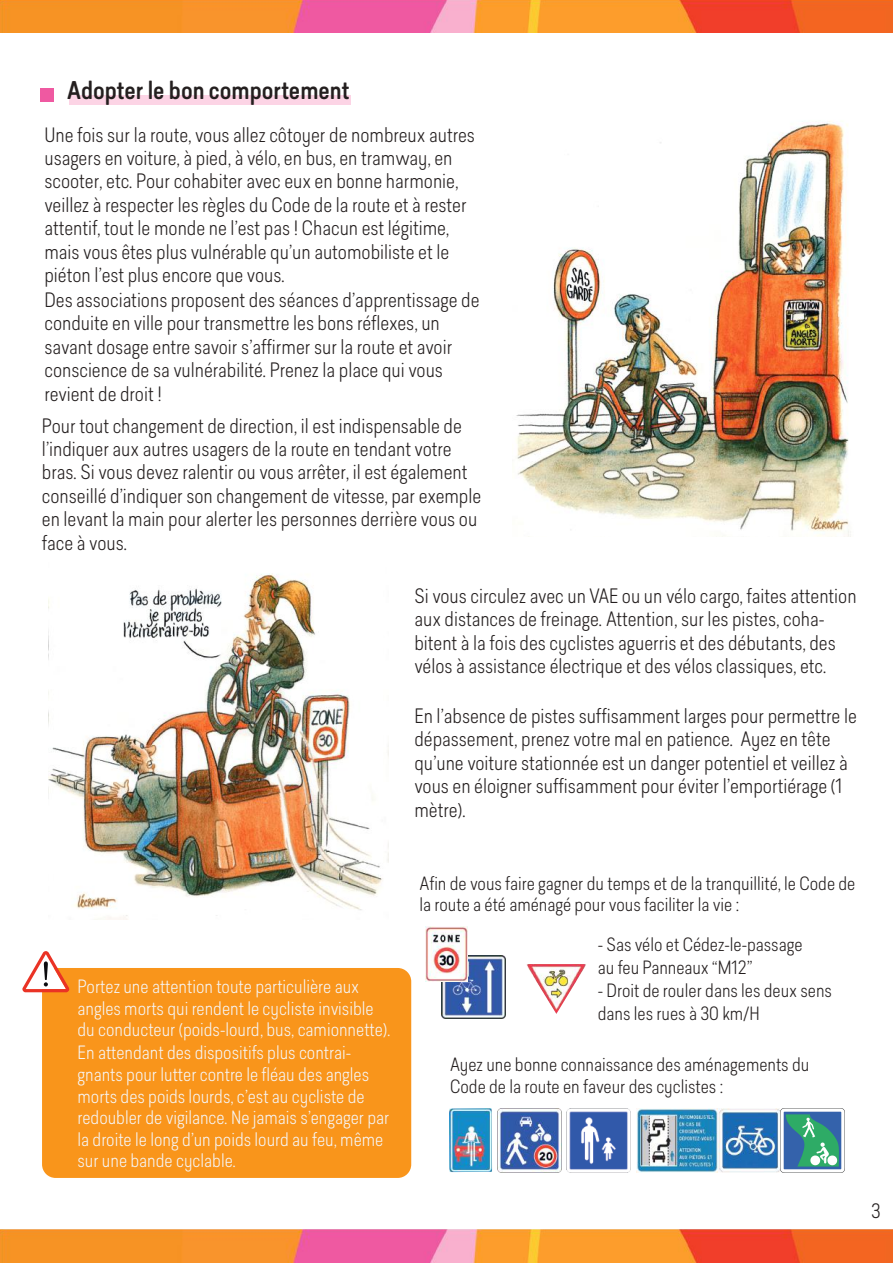
<style>
.page{position:relative;width:893px;height:1263px;background:#fff}
.page>*{position:absolute;margin:0;border:0;box-sizing:border-box;transform-origin:0 0}
.t1{font:500 24px "Predige Rounded";color:#241f1f}
.t2{font:300 19.5px/23.4px "Predige Rounded";color:#241f1f}
.t3{font:300 18px/21.8px "Predige Rounded";color:#f6f5f5}
.t4{font:300 18px/21.6px "Predige Rounded";color:#241f1f}
</style>
<div class="page">
<div style="left:69px;top:95px;width:282px;height:9px;background:#fcd4e5"></div>
<div style="left:40px;top:88px;width:13px;height:14px;background:#ef59a1"></div>
<img style="left:1px;top:0;width:891px;height:33px">
<img style="left:1px;top:1230px;width:892px;height:32px">
<div style="left:42px;top:968px;width:369px;height:210px;background:#f9951b;border-radius:13px"></div>
<svg style="left:22px;top:951px;width:48px;height:41px"></svg>
<img style="left:497px;top:1108px;width:64px;height:64px">
<img style="left:637px;top:1108px;width:143px;height:64px">
<img style="left:449px;top:1108px;width:43px;height:64px">
<img style="left:566px;top:1108px;width:64px;height:64px">
<img style="left:516px;top:121px;width:335px;height:415px">
<img style="left:48px;top:573px;width:341px;height:346px">
<img style="left:442px;top:955px;width:63px;height:64px">
<img style="left:425px;top:927px;width:43px;height:54px">
<img style="left:526px;top:964px;width:60px;height:50px">
<img style="left:780px;top:1108px;width:64px;height:64px">
<p class="t1" style="left:67px;top:73px;width:284px">Adopter le bon comportement</p>
<p class="t2" style="left:44px;top:122px;width:437px">Une fois sur la route, vous allez côtoyer de nombreux autres usagers en voiture, à pied, à vélo, en bus, en tramway, en scooter, etc. Pour cohabiter avec eux en bonne harmonie, veillez à respecter les règles du Code de la route et à rester attentif, tout le monde ne l’est pas ! Chacun est légitime, mais vous êtes plus vulnérable qu’un automobiliste et le piéton l’est plus encore que vous.<br>Des associations proposent des séances d’apprentissage de conduite en ville pour transmettre les bons réflexes, un savant dosage entre savoir s’affirmer sur la route et avoir conscience de sa vulnérabilité. Prenez la place qui vous revient de droit !</p>
<p class="t2" style="left:42px;top:413px;width:441px">Pour tout changement de direction, il est indispensable de l’indiquer aux autres usagers de la route en tendant votre bras. Si vous devez ralentir ou vous arrêter, il est également conseillé d’indiquer son changement de vitesse, par exemple en levant la main pour alerter les personnes derrière vous ou face à vous.</p>
<p class="t2" style="left:414px;top:584px;width:444px">Si vous circulez avec un VAE ou un vélo cargo, faites attention aux distances de freinage. Attention, sur les pistes, coha&shy;bitent à la fois des cyclistes aguerris et des débutants, des vélos à assistance électrique et des vélos classiques, etc.</p>
<p class="t2" style="left:414px;top:704px;width:444px">En l’absence de pistes suffisamment larges pour permettre le dépassement, prenez votre mal en patience. Ayez en tête qu’une voiture stationnée est un danger potentiel et veillez à vous en éloigner suffisamment pour éviter l’emportiérage (1 mètre).</p>
<p class="t3" style="left:78px;top:975px;width:315px">Portez une attention toute particulière aux angles morts qui rendent le cycliste invisible du conducteur (poids-lourd, bus, camionnette).<br>En attendant des dispositifs plus contrai&shy;gnants pour lutter contre le fléau des angles morts des poids lourds, c’est au cycliste de redoubler de vigilance. Ne jamais s’engager par la droite le long d’un poids lourd au feu, même sur une bande cyclable.</p>
<p class="t4" style="left:419px;top:872px;width:437px">Afin de vous faire gagner du temps et de la tranquillité, le Code de la route a été aménagé pour vous faciliter la vie :</p>
<p class="t4" style="left:598px;top:932px;width:206px;line-height:23.1px">- Sas vélo et Cédez-le-passage au feu Panneaux “M12”</p>
<p class="t4" style="left:598px;top:979px;width:236px;line-height:23.1px">- Droit de rouler dans les deux sens dans les rues à 30 km/H</p>
<p class="t4" style="left:450px;top:1054px;width:361px">Ayez une bonne connaissance des aménagements du<br>Code de la route en faveur des cyclistes :</p>
<p class="t2" style="left:871px;top:1199px;width:11px">3</p>
</div>
